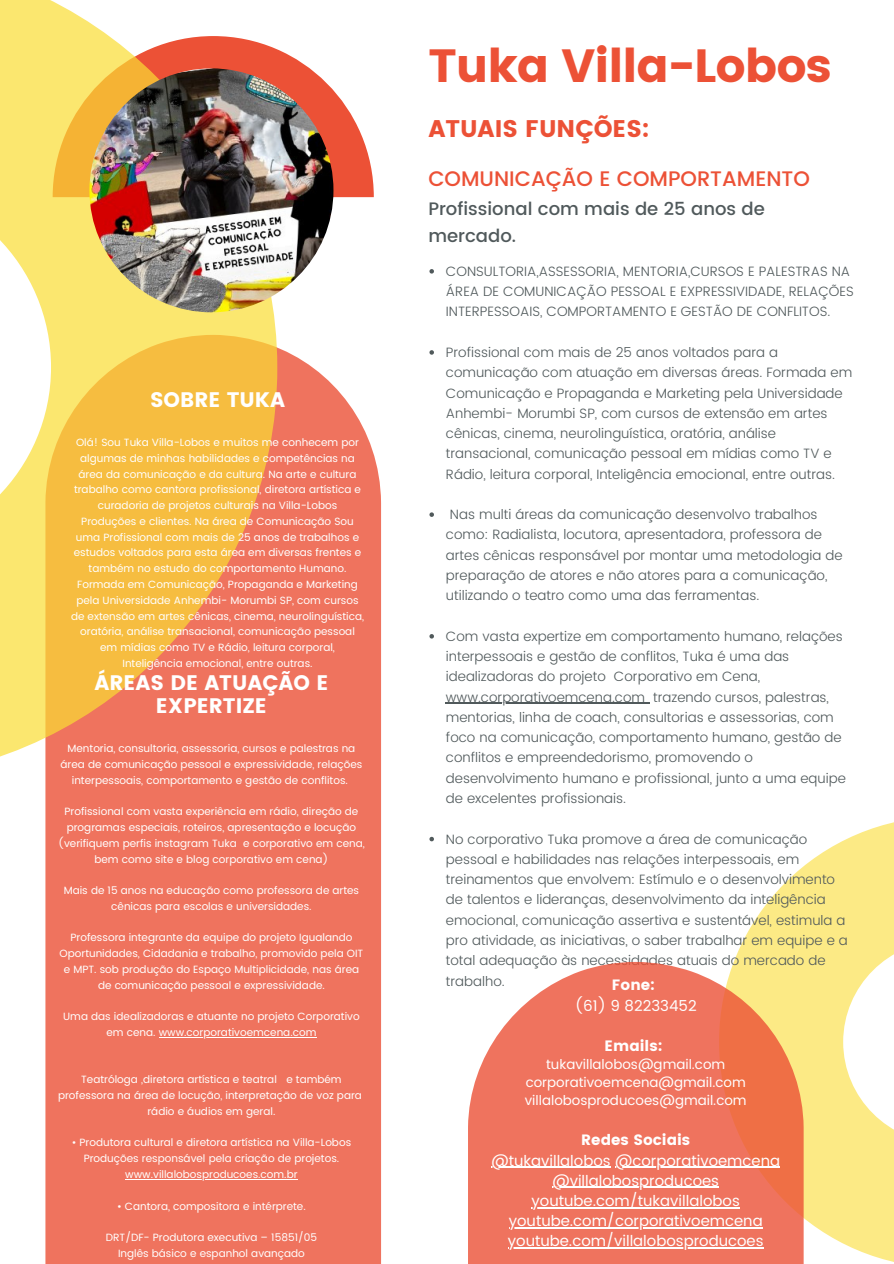
<style>
.page{position:relative;width:894px;height:1264px;background:#fff}
.page>*{position:absolute;margin:0;border:0;box-sizing:border-box;transform-origin:0 0}
.t1{font:46.5px "Poppins";letter-spacing:-.02em;color:#ec5136}
.t2{font:24px "Poppins";color:#ec5136}
.t3{font:21px/22.5px "Poppins";color:#fff;text-align:center}
.t4{font:500 21px "Poppins";color:#ec5136}
.t5{font:500 18px/27px "Poppins";color:#50595b}
.t6{font:15px "Poppins";color:#fff}
.t7{font:15px "Poppins";color:#fff}
.t8{font:300 13.5px/20.2px "Poppins";color:#50595b}
.t9{font:13.5px "Poppins";color:#fff}
.t10{font:10.5px/15.8px "Poppins";color:#fff;text-align:center}
</style>
<div class="page">
<div style="left:45px;top:348px;width:336px;height:915px;background:#ef735e"></div>
<svg style="left:278px;top:49px;width:96px;height:148px;fill:#ec5136"></svg>
<svg style="left:0;top:0;width:278px;height:778px"></svg>
<svg style="left:734px;top:822px;width:159px;height:441px;fill:#fcea85"></svg>
<svg style="left:429px;top:269px;width:5px;height:4px"></svg>
<svg style="left:429px;top:350px;width:5px;height:5px"></svg>
<svg style="left:429px;top:512px;width:5px;height:5px"></svg>
<svg style="left:429px;top:634px;width:5px;height:4px"></svg>
<hr style="left:446px;top:702px;width:199px;height:2px;background:#50595b">
<svg style="left:429px;top:836px;width:5px;height:5px"></svg>
<img style="left:89px;top:68px;width:244px;height:244px;border-radius:50%">
<hr style="left:159px;top:1036px;width:157px;height:1px;background:#fff">
<hr style="left:125px;top:1178px;width:172px;height:1px;background:#fff">
<svg style="left:468px;top:961px;width:335px;height:302px;fill:#ef735e"></svg>
<hr style="left:491px;top:1166px;width:119px;height:1px;background:#fff">
<hr style="left:615px;top:1166px;width:164px;height:1px;background:#fff">
<hr style="left:552px;top:1186px;width:167px;height:1px;background:#fff">
<hr style="left:531px;top:1206px;width:208px;height:2px;background:#fff">
<hr style="left:508px;top:1227px;width:254px;height:1px;background:#fff">
<hr style="left:507px;top:1247px;width:256px;height:1px;background:#fff">
<p class="t3" style="left:150px;top:388px;width:136px">SOBRE TUKA</p>
<p class="t10" style="left:71px;top:434px;width:294px">Olá! Sou Tuka Villa-Lobos e muitos me conhecem por algumas de minhas habilidades e competências na área da comunicação e da cultura. Na arte e cultura trabalho como cantora profissional, diretora artística e curadoria de projetos culturais na Villa-Lobos Produções e clientes. Na área de Comunicação Sou uma Profissional com mais de 25 anos de trabalhos e estudos voltados para esta área em diversas frentes e também no estudo do comportamento Humano.<br>Formada em Comunicação, Propaganda e Marketing pela Universidade Anhembi- Morumbi SP, com cursos de extensão em artes cênicas, cinema, neurolinguística, oratória, análise transacional, comunicação pessoal em mídias como TV e Rádio, leitura corporal, Inteligência emocional, entre outras.</p>
<p class="t3" style="left:94px;top:671px;width:235px">ÁREAS DE ATUAÇÃO E<br>EXPERTIZE</p>
<p class="t10" style="left:60px;top:740px;width:303px">Mentoria, consultoria, assessoria, cursos e palestras na área de comunicação pessoal e expressividade, relações interpessoais, comportamento e gestão de conflitos.</p>
<p class="t10" style="left:58px;top:803px;width:308px">Profissional com vasta experiência em rádio, direção de programas especiais, roteiros, apresentação e locução (verifiquem perfis instagram Tuka e corporativo em cena, bem como site e blog corporativo em cena)</p>
<p class="t10" style="left:64px;top:882px;width:297px">Mais de 15 anos na educação como professora de artes cênicas para escolas e universidades.</p>
<p class="t10" style="left:59px;top:929px;width:305px">Professora integrante da equipe do projeto Igualando Oportunidades, Cidadania e trabalho, promovido pela OIT e MPT. sob produção do Espaço Multiplicidade, nas área de comunicação pessoal e expressividade.</p>
<p class="t10" style="left:63px;top:1008px;width:298px">Uma das idealizadoras e atuante no projeto Corporativo em cena. www.corporativoemcena.com</p>
<p class="t10" style="left:58px;top:1071px;width:305px">Teatróloga ,diretora artística e teatral e também professora na área de locução, interpretação de voz para rádio e áudios em geral.</p>
<p class="t10" style="left:72px;top:1134px;width:281px">• Produtora cultural e diretora artística na Villa-Lobos<br>Produções responsável pela criação de projetos.</p>
<p class="t10" style="left:125px;top:1166px;width:174px">www.villalobosproducoes.com.br</p>
<p class="t10" style="left:117px;top:1197px;width:190px">• Cantora, compositora e intérprete.</p>
<p class="t10" style="left:106px;top:1229px;width:213px">DRT/DF- Produtora executiva – 15851/05</p>
<p class="t10" style="left:118px;top:1245px;width:188px">Inglês básico e espanhol avançado</p>
<p class="t1" style="left:428px;top:38px;width:405px">Tuka Villa-Lobos</p>
<p class="t2" style="left:428px;top:115px;width:223px">ATUAIS FUNÇÕES:</p>
<p class="t4" style="left:428px;top:166px;width:383px">COMUNICAÇÃO E COMPORTAMENTO</p>
<p class="t5" style="left:428px;top:195px;width:338px">Profissional com mais de 25 anos de mercado.</p>
<p class="t8" style="left:446px;top:261px;width:409px">CONSULTORIA,ASSESSORIA, MENTORIA,CURSOS E PALESTRAS NA<br>ÁREA DE COMUNICAÇÃO PESSOAL E EXPRESSIVIDADE, RELAÇÕES<br>INTERPESSOAIS, COMPORTAMENTO E GESTÃO DE CONFLITOS.</p>
<p class="t8" style="left:446px;top:342px;width:408px">Profissional com mais de 25 anos voltados para a comunicação com atuação em diversas áreas. Formada em Comunicação e Propaganda e Marketing pela Universidade Anhembi- Morumbi SP, com cursos de extensão em artes cênicas, cinema, neurolinguística, oratória, análise transacional, comunicação pessoal em mídias como TV e Rádio, leitura corporal, Inteligência emocional, entre outras.</p>
<p class="t8" style="left:446px;top:504px;width:398px">Nas multi áreas da comunicação desenvolvo trabalhos como: Radialista, locutora, apresentadora, professora de artes cênicas responsável por montar uma metodologia de preparação de atores e não atores para a comunicação, utilizando o teatro como uma das ferramentas.</p>
<p class="t8" style="left:446px;top:626px;width:401px">Com vasta expertize em comportamento humano, relações interpessoais e gestão de conflitos, Tuka é uma das idealizadoras do projeto Corporativo em Cena, www.corporativoemcena.com trazendo cursos, palestras, mentorias, linha de coach, consultorias e assessorias, com foco na comunicação, comportamento humano, gestão de conflitos e empreendedorismo, promovendo o desenvolvimento humano e profissional, junto a uma equipe de excelentes profissionais.</p>
<p class="t8" style="left:446px;top:828px;width:403px">No corporativo Tuka promove a área de comunicação pessoal e habilidades nas relações interpessoais, em treinamentos que envolvem: Estímulo e o desenvolvimento de talentos e lideranças, desenvolvimento da inteligência emocional, comunicação assertiva e sustentável, estimula a pro atividade, as iniciativas, o saber trabalhar em equipe e a total adequação às necessidades atuais do mercado de trabalho.</p>
<p class="t7" style="left:611px;top:976px;width:45px">Fone:</p>
<p class="t6" style="left:574px;top:996px;width:123px">(61) 9 82233452</p>
<p class="t7" style="left:604px;top:1037px;width:59px">Emails:</p>
<p class="t9" style="left:546px;top:1056px;width:180px">tukavillalobos@gmail.com</p>
<p class="t9" style="left:525px;top:1074px;width:222px">corporativoemcena@gmail.com</p>
<p class="t9" style="left:524px;top:1092px;width:223px">villalobosproducoes@gmail.com</p>
<p class="t7" style="left:581px;top:1131px;width:110px">Redes Sociais</p>
<p class="t6" style="left:491px;top:1151px;width:290px">@tukavillalobos @corporativoemcena</p>
<p class="t6" style="left:552px;top:1171px;width:168px">@villalobosproducoes</p>
<p class="t6" style="left:531px;top:1191px;width:210px">youtube.com/tukavillalobos</p>
<p class="t6" style="left:508px;top:1212px;width:255px">youtube.com/corporativoemcena</p>
<p class="t6" style="left:507px;top:1232px;width:257px">youtube.com/villalobosproducoes</p>
</div>
